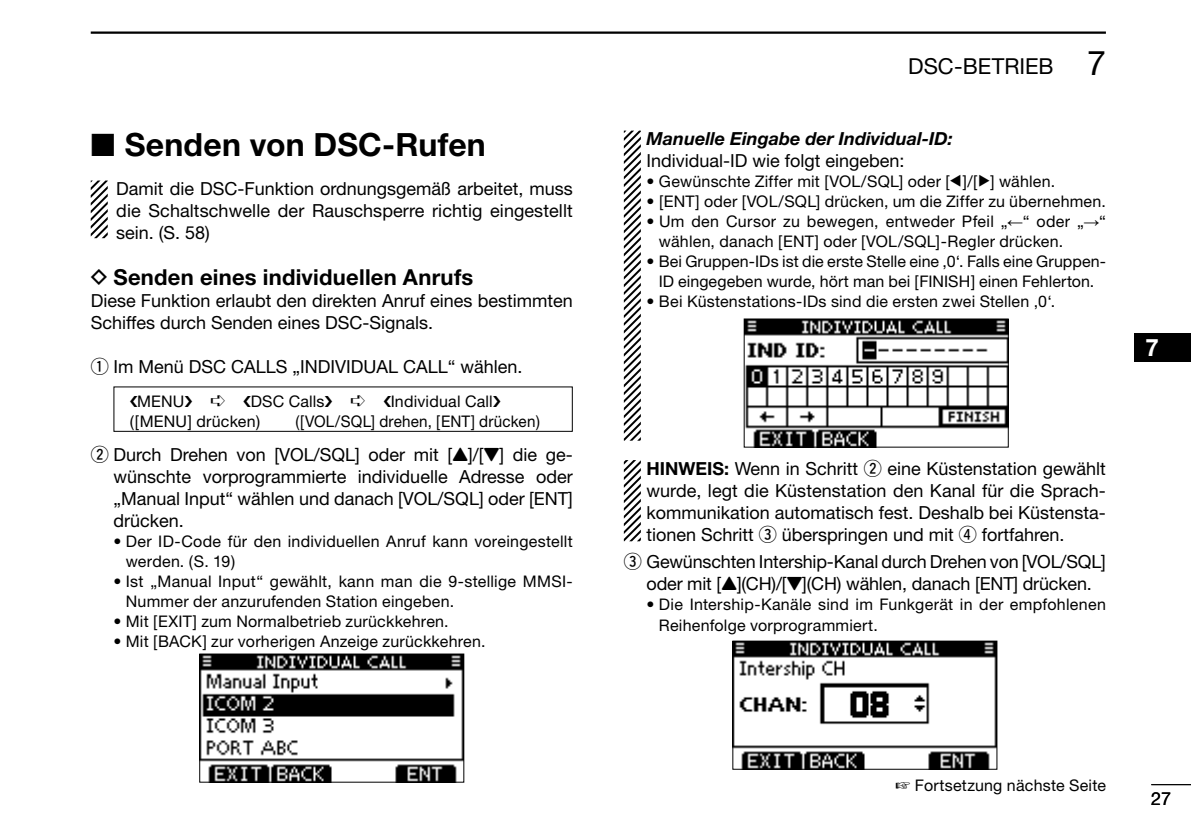
<style>
.page{position:relative;width:1191px;height:840px;background:#fff}
.page>*{position:absolute;margin:0;border:0;box-sizing:border-box;transform-origin:0 0}
.t1{font:700 32px "Helvetica Neue";letter-spacing:.005em;color:#000}
.t2{font:700 24px "Helvetica Neue";color:#fff}
.t3{font:700 22px "Helvetica Neue";letter-spacing:.01em;color:#000}
.t4{font:22px "Helvetica Neue";color:#000}
.t5{font:18px/22px "Helvetica Neue";color:#000;text-align:justify}
.t6{font:italic 700 18px "Helvetica Neue";color:#000}
.t7{font:16px/20px "Helvetica Neue";letter-spacing:.015em;color:#000}
.t8{font:16px "Helvetica Neue";letter-spacing:.015em;color:#000;scale:.95 1}
.s1{font-family:"Icom Product Font";font-weight:400}
.s2{font-family:"Ftg Hround"}
.s3{font-family:"Icom Product Font"}
.s4{font-size:34px}
.s5{font-family:"Icom Helvetica"}
.s6{font-family:"Arial"}
.s7{font-weight:700}
</style>
<div class="page">
<hr style="left:1151px;top:783px;width:40px;height:1px;background:#000">
<hr style="left:91px;top:31px;width:1015px;height:3px;background:#000">
<div style="left:1134px;top:333px;width:57px;height:28px;background:#000"></div>
<svg style="left:91px;top:180px;width:17px;height:58px"></svg>
<img style="left:201px;top:655px;width:261px;height:125px">
<div style="left:199px;top:653px;width:265px;height:129px;border:1px solid #000"></div>
<svg style="left:624px;top:130px;width:17px;height:310px"></svg>
<img style="left:745px;top:320px;width:261px;height:125px">
<div style="left:743px;top:318px;width:265px;height:129px;border:1px solid #000"></div>
<svg style="left:624px;top:460px;width:17px;height:81px"></svg>
<img style="left:734px;top:642px;width:261px;height:125px">
<div style="left:732px;top:640px;width:265px;height:129px;border:1px solid #000"></div>
<h1 class="t1" style="left:91px;top:124px;width:397px">■ Senden von DSC-Rufen</h1>
<p class="t5" style="left:116px;top:177px;width:458px">Damit die DSC-Funktion ordnungsgemäß arbeitet, muss die Schaltschwelle der Rauschsperre richtig eingestellt sein. (S. 58)</p>
<h3 class="t3" style="left:91px;top:263px;width:384px"><span class="s1">D</span> Senden eines individuellen Anrufs</h3>
<p class="t5" style="left:91px;top:289px;width:483px">Diese Funktion erlaubt den direkten Anruf eines bestimmten<br>Schiffes durch Senden eines DSC-Signals.</p>
<p class="t5" style="left:91px;top:355px;width:433px"><span class="s2">Q</span> Im Menü DSC CALLS „INDIVIDUAL CALL“ wählen.</p>
<p class="t7" style="left:130px;top:390px;width:373px">❮MENU❯ ➪ ❮DSC Calls❯ ➪ ❮Individual Call❯ ([MENU] drücken)</p>
<p class="t8" style="left:295px;top:411px;width:259px">([VOL/SQL] drehen, [ENT] drücken)</p>
<p class="t5" style="left:113px;top:443px;width:461px;text-indent:-23px"><span class="s2">W</span> Durch Drehen von [VOL/SQL] oder mit [<span class="s3">Y</span>]/[<span class="s3">Z</span>] die ge&shy;wünschte vorprogrammierte individuelle Adresse oder „Manual Input“ wählen und danach [VOL/SQL] oder [ENT] drücken.</p>
<p class="t7" style="left:126px;top:530px;width:448px;text-indent:-12px">• Der ID-Code für den individuellen Anruf kann voreingestellt werden. (S. 19)</p>
<p class="t7" style="left:126px;top:570px;width:446px;text-indent:-12px">• Ist „Manual Input“ gewählt, kann man die 9-stellige MMSI-<br>Nummer der anzurufenden Station eingeben.</p>
<p class="t7" style="left:113px;top:610px;width:337px">• Mit [EXIT] zum Normalbetrieb zurückkehren.</p>
<p class="t7" style="left:113px;top:630px;width:374px">• Mit [BACK] zur vorherigen Anzeige zurückkehren.</p>
<h3 class="t4" style="left:908px;top:53px;width:199px">DSC-BETRIEB <span class="s4">7</span></h3>
<p class="t6" style="left:646px;top:127px;width:308px">Manuelle Eingabe der Individual-ID:</p>
<p class="t5" style="left:646px;top:149px;width:260px">Individual-ID wie folgt eingeben:</p>
<p class="t7" style="left:646px;top:171px;width:410px">• Gewünschte Ziffer mit [VOL/SQL] oder [<span class="s5">Ω</span>]/[<span class="s5">≈</span>] wählen.</p>
<p class="t7" style="left:646px;top:191px;width:461px">• [ENT] oder [VOL/SQL] drücken, um die Ziffer zu übernehmen.</p>
<p class="t7" style="left:659px;top:211px;width:448px;text-indent:-12px">• Um den Cursor zu bewegen, entweder Pfe<span class="s6">i</span>l „<span class="s6">←</span>“ oder „<span class="s6">→</span>“ wählen, danach [ENT] oder [VOL/SQL]-Regler drücken.</p>
<p class="t7" style="left:646px;top:251px;width:459px;text-align:center">• Bei Gruppen-IDs ist die erste Stelle eine ,0‘. Falls eine Gruppen-<br>ID eingegeben wurde, hört man bei [FINISH] einen Fehlerton.</p>
<p class="t7" style="left:646px;top:291px;width:410px">• Bei Küstenstations-IDs sind die ersten zwei Stellen ,0‘.</p>
<h2 class="t2" style="left:1145px;top:332px;width:15px">7</h2>
<p class="t5" style="left:646px;top:456px;width:461px"><span class="s7">HINWEIS:</span> Wenn in Schritt <span class="s2">W</span> eine Küstenstation gewählt wurde, legt die Küstenstation den Kanal für die Sprach&shy;kommunikation automatisch fest. Deshalb bei Küstensta&shy;tionen Schritt <span class="s2">E</span> überspringen und mit <span class="s2">R</span> fortfahren.</p>
<p class="t5" style="left:624px;top:550px;width:483px;text-align:center"><span class="s2">E</span> Gewünschten Intership-Kanal durch Drehen von [VOL/SQL] oder mit [<span class="s3">Y</span>](CH)/[<span class="s3">Z</span>](CH) wählen, danach [ENT] drücken.</p>
<p class="t7" style="left:659px;top:594px;width:448px;text-indent:-12px">• Die Intership-Kanäle sind im Funkgerät in der empfohlenen<br>Reihenfolge vorprogrammiert.</p>
<p class="t7" style="left:915px;top:774px;width:192px">Fortsetzung nächste Seite</p>
<p class="t5" style="left:1151px;top:786px;width:21px">27</p>
</div>
